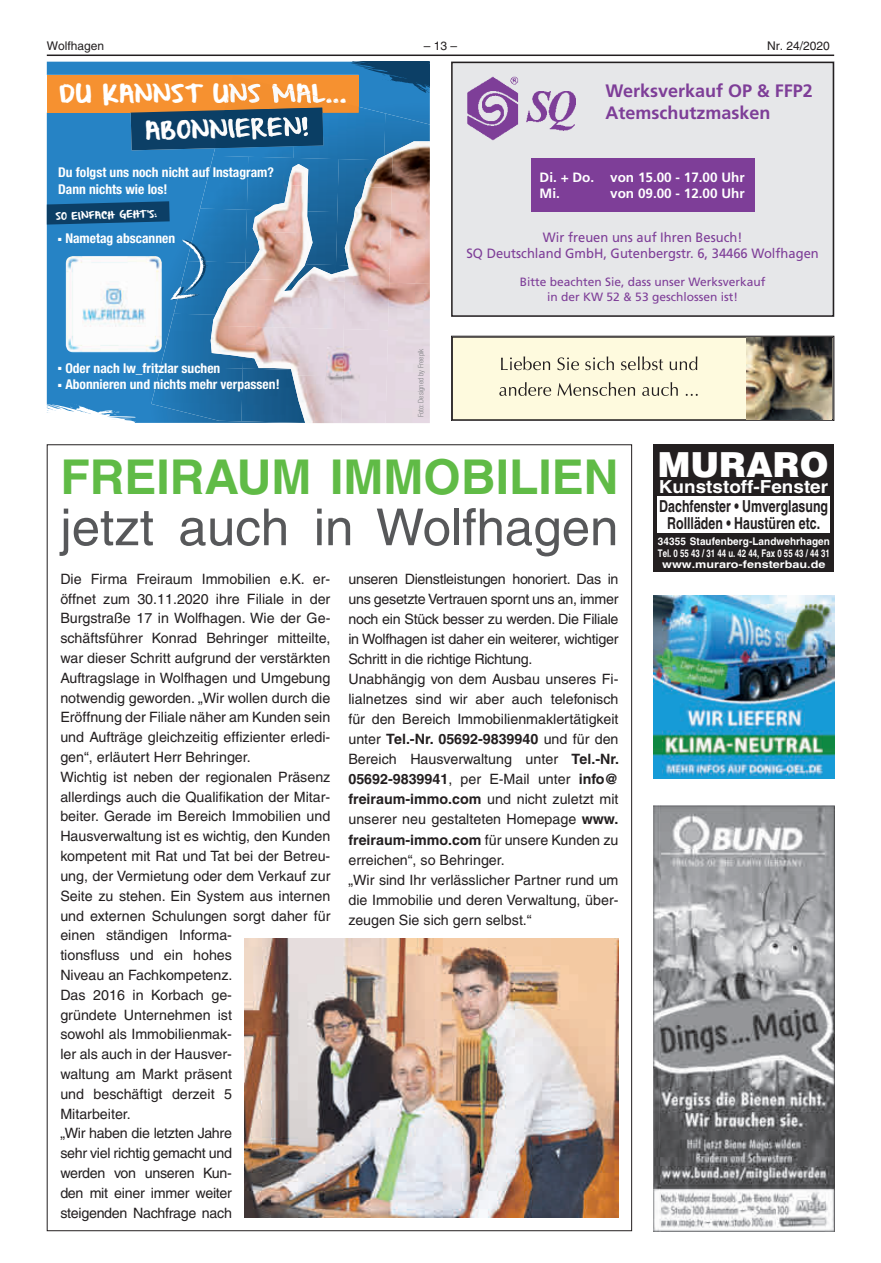
<style>
.page{position:relative;width:881px;height:1263px;background:#fff}
.page>*{position:absolute;margin:0;border:0;box-sizing:border-box;transform-origin:0 0}
.t1{font:51px "Helvetica LT";color:#57585a}
.t2{font:700 48px "Helvetica LT";color:#60bb46}
.t3{font:900 34.5px "Helvetica LT";color:#fff}
.t4{font:20.4px "From Where You Are";letter-spacing:.015em;color:#fff}
.t5{font:700 18px/21.6px "Frutiger LT";color:#7e3e98}
.t6{font:700 18px "Helvetica LT";color:#fff;scale:1.05 1}
.t7{font:700 16.5px/17px "Helvetica LT";color:#231f20;text-align:center;scale:.75 1}
.t8{font:14.25px/19.8px "Helvetica LT";color:#231f20}
.t9{font:700 condensed 13.5px/16.2px "Helvetica Neue LT";color:#fff}
.t10{font:13.5px/16.2px "Frutiger LT";color:#7e3e98;text-align:center;scale:.96 1}
.t11{font:700 13.5px/16.2px "Frutiger LT";color:#fff}
.t12{font:12px/14.4px "Frutiger LT";color:#7e3e98;text-align:center}
.t13{font:12px "Helvetica LT";color:#231f20}
.t14{font:700 10.5px/11.4px "Helvetica LT";color:#fff;text-align:center;scale:.95 1}
.t15{font:8.4px "From Where You Are";color:#fff}
.t16{font:300 condensed 7.5px "Helvetica Neue LT";color:#808285}
.s1{font-weight:700}
</style>
<div class="page">
<hr style="left:47px;top:55px;width:786px;height:1px;background:#231f20">
<div style="left:451px;top:62px;width:382px;height:255px;background:#e6e7e9"></div>
<img style="left:467px;top:76px;width:109px;height:65px">
<div style="left:531px;top:158px;width:223px;height:54px;background:#7e3e98"></div>
<div style="left:451px;top:62px;width:382px;height:255px;border:2px solid #231f20"></div>
<img style="left:245px;top:938px;width:373px;height:279px">
<div style="left:653px;top:444px;width:180px;height:128px;background:#231f20"></div>
<div style="left:657px;top:497px;width:172px;height:36px;background:#fff"></div>
<div style="left:47px;top:62px;width:382px;height:361px;background:#2683c5"></div>
<div style="left:47px;top:75px;width:311px;height:38px;background:#f69130"></div>
<svg style="left:131px;top:110px;width:84px;height:40px;background:#164466"></svg>
<svg style="left:339px;top:62px;width:91px;height:36px;background:#1f689d"></svg>
<img style="left:213px;top:146px;width:80px;height:11px">
<img style="left:293px;top:107px;width:92px;height:45px">
<img style="left:384px;top:113px;width:45px;height:39px">
<img style="left:200px;top:156px;width:48px;height:52px">
<img style="left:247px;top:157px;width:89px;height:53px">
<img style="left:336px;top:188px;width:7px;height:44px">
<img style="left:187px;top:208px;width:60px;height:53px">
<img style="left:245px;top:210px;width:92px;height:22px">
<img style="left:174px;top:261px;width:64px;height:53px">
<img style="left:160px;top:314px;width:52px;height:52px">
<img style="left:151px;top:366px;width:90px;height:55px">
<img style="left:241px;top:377px;width:51px;height:46px">
<img style="left:288px;top:152px;width:101px;height:36px">
<img style="left:389px;top:141px;width:40px;height:142px">
<img style="left:252px;top:185px;width:58px;height:47px">
<img style="left:343px;top:187px;width:48px;height:142px">
<img style="left:238px;top:232px;width:108px;height:50px">
<img style="left:212px;top:279px;width:133px;height:50px">
<img style="left:385px;top:283px;width:44px;height:140px">
<img style="left:211px;top:326px;width:133px;height:51px">
<div style="left:341px;top:329px;width:47px;height:94px;background:#e3d6e0"></div>
<img style="left:292px;top:375px;width:50px;height:48px">
<img style="left:293px;top:76px;width:65px;height:37px">
<img style="left:226px;top:83px;width:119px;height:22px">
<img style="left:215px;top:108px;width:108px;height:40px">
<img style="left:217px;top:116px;width:91px;height:25px">
<img style="left:66px;top:256px;width:96px;height:96px">
<svg style="left:47px;top:403px;width:98px;height:20px"></svg>
<svg style="left:47px;top:201px;width:123px;height:24px;background:#104a75"></svg>
<svg style="left:170px;top:239px;width:37px;height:61px;background:#3884bb"></svg>
<img style="left:653px;top:595px;width:180px;height:183px">
<div style="left:452px;top:337px;width:380px;height:83px;background:#fefade"></div>
<div style="left:451px;top:336px;width:382px;height:85px;border:1px solid #231f20"></div>
<div style="left:452px;top:337px;width:380px;height:83px;border:1px solid #231f20"></div>
<img style="left:746px;top:337px;width:85px;height:83px">
<svg style="left:501px;top:356px;width:49px;height:14px"></svg>
<svg style="left:557px;top:357px;width:21px;height:13px"></svg>
<svg style="left:585px;top:356px;width:28px;height:14px"></svg>
<svg style="left:621px;top:356px;width:42px;height:14px"></svg>
<svg style="left:669px;top:356px;width:28px;height:14px"></svg>
<svg style="left:499px;top:382px;width:52px;height:14px"></svg>
<svg style="left:557px;top:382px;width:77px;height:14px"></svg>
<svg style="left:642px;top:382px;width:35px;height:14px"></svg>
<svg style="left:685px;top:394px;width:12px;height:2px"></svg>
<img style="left:653px;top:806px;width:180px;height:425px">
<p class="t13" style="left:47px;top:39px;width:59px">Wolfhagen</p>
<p class="t13" style="left:423px;top:39px;width:35px">– 13 –</p>
<p class="t13" style="left:766px;top:39px;width:64px">Nr. 24/2020</p>
<p class="t5" style="left:605px;top:81px;width:209px">Werksverkauf OP &amp; FFP2<br>Atemschutzmasken</p>
<h3 class="t4" style="left:59px;top:84px;width:289px">DU KANNST UNS MAL...</h3>
<p class="t9" style="left:58px;top:164px;width:217px">Du folgst uns noch nicht auf Instagram?<br>Dann nichts wie los!</p>
<p class="t9" style="left:58px;top:230px;width:118px">■ Nametag abscannen</p>
<p class="t15" style="left:56px;top:212px;width:103px;rotate:-1deg">SO EINFACH GEHT‘S:</p>
<p class="t9" style="left:58px;top:359px;width:164px">■ Oder nach lw_fritzlar suchen</p>
<p class="t9" style="left:58px;top:376px;width:223px">■ Abonnieren und nichts mehr verpassen!</p>
<p class="t16" style="left:416px;top:417px;width:70px;rotate:-90deg">Foto: Designed by Freepik</p>
<p class="t11" style="left:539px;top:169px;width:206px">Di. + Do. von 15.00 - 17.00 Uhr<br>Mi.</p>
<p class="t11" style="left:610px;top:185px;width:136px">von 09.00 - 12.00 Uhr</p>
<p class="t10" style="left:466px;top:229px;width:368px">Wir freuen uns auf Ihren Besuch!<br>SQ Deutschland GmbH, Gutenbergstr. 6, 34466 Wolfhagen</p>
<p class="t12" style="left:519px;top:275px;width:247px">Bitte beachten Sie, dass unser Werksverkauf in der KW 52 &amp; 53 geschlossen ist!</p>
<h2 class="t2" style="left:60px;top:448px;width:559px">FREIRAUM IMMOBILIEN</h2>
<h1 class="t1" style="left:60px;top:498px;width:559px">jetzt auch in Wolfhagen</h1>
<p class="t8" style="left:60px;top:569px;width:271px">Die Firma Freiraum Immobilien e.K. er&shy;öffnet zum 30.11.2020 ihre Filiale in der Burgstraße 17 in Wolfhagen. Wie der Ge&shy;schäftsführer Konrad Behringer mitteilte, war dieser Schritt aufgrund der verstärkten Auftragslage in Wolfhagen und Umgebung notwendig geworden. „Wir wollen durch die Eröffnung der Filiale näher am Kunden sein und Aufträge gleichzeitig effizienter erledi&shy;gen“, erläutert Herr Behringer.<br>Wichtig ist neben der regionalen Präsenz allerdings auch die Qualifikation der Mitar&shy;beiter. Gerade im Bereich Immobilien und Hausverwaltung ist es wichtig, den Kunden kompetent mit Rat und Tat bei der Betreu&shy;ung, der Vermietung oder dem Verkauf zur Seite zu stehen. Ein System aus internen und externen Schulungen sorgt daher für einen ständigen Informa-<br>tionsfluss und ein hohes<br>Niveau an Fachkompetenz.<br>Das 2016 in Korbach ge-<br>gründete Unternehmen ist<br>sowohl als Immobilienmak-<br>ler als auch in der Hausver-<br>waltung am Markt präsent<br>und beschäftigt derzeit 5<br>Mitarbeiter.<br>„Wir haben die letzten Jahre<br>sehr viel richtig gemacht und<br>werden von unseren Kun-<br>den mit einer immer weiter<br>steigenden Nachfrage nach</p>
<p class="t8" style="left:348px;top:569px;width:272px">unseren Dienstleistungen honoriert. Das in uns gesetzte Vertrauen spornt uns an, immer noch ein Stück besser zu werden. Die Filiale in Wolfhagen ist daher ein weiterer, wichtiger Schritt in die richtige Richtung.<br>Unabhängig von dem Ausbau unseres Fi&shy;lialnetzes sind wir aber auch telefonisch für den Bereich Immobilienmaklertätigkeit unter <span class="s1">Tel.-Nr. 05692-9839940</span> und für den Bereich Hausverwaltung unter <span class="s1">Tel.-Nr.<br>05692-9839941</span>, per E-Mail unter <span class="s1">info@ freiraum-immo.com</span> und nicht zuletzt mit unserer neu gestalteten Homepage <span class="s1">www. freiraum-immo.com</span> für unsere Kunden zu erreichen“, so Behringer.<br>„Wir sind Ihr verlässlicher Partner rund um die Immobilie und deren Verwaltung, über&shy;zeugen Sie sich gern selbst.“</p>
<h3 class="t3" style="left:657px;top:442px;width:172px">MURARO</h3>
<p class="t6" style="left:658px;top:476px;width:162px">Kunststoff-Fenster</p>
<p class="t7" style="left:659px;top:498px;width:226px">Dachfenster • Umverglasung<br>Rollläden • Haustüren etc.</p>
<p class="t14" style="left:657px;top:536px;width:182px">34355 Staufenberg-Landwehrhagen<br>Tel. 0 55 43 / 31 44 u. 42 44, Fax 0 55 43 / 44 31 www.muraro-fensterbau.de</p>
</div>
